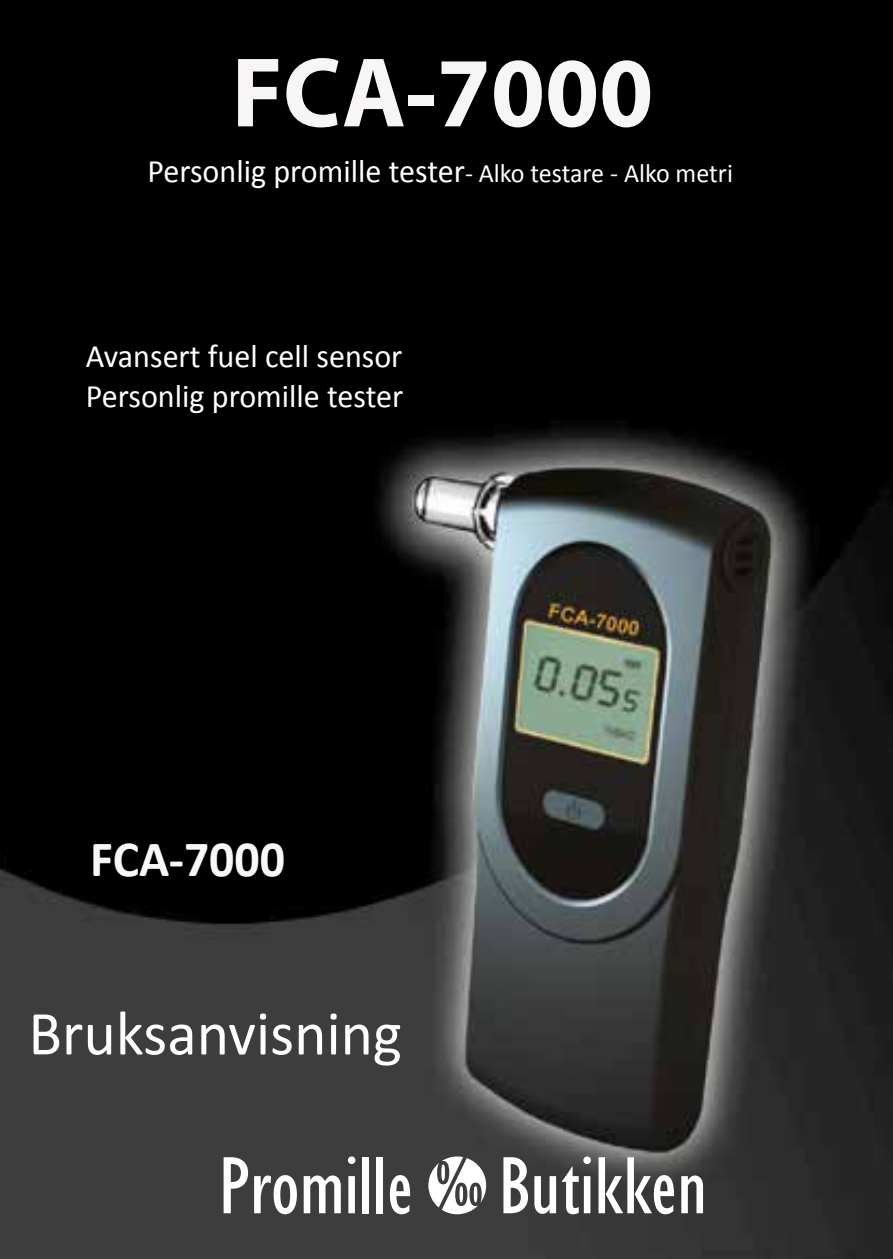
<style>
.page{position:relative;width:893px;height:1259px;background:#fff}
.page>*{position:absolute;margin:0;border:0;box-sizing:border-box;transform-origin:0 0}
.t1{font:700 99.9px "Myriad Pro";color:#f7f5f5}
.t2{font:63px "Calibri";color:#fff}
.t3{font:700 51px "Calibri";color:#faf7f7}
.t4{font:32.7px/40.2px "Calibri";color:#fff}
.s1{font-size:26.7px}
</style>
<div class="page">
<img style="left:0;top:0;width:893px;height:1259px">
<svg style="left:224px;top:1157px;width:24px;height:56px"></svg>
<svg style="left:254px;top:1175px;width:43px;height:39px"></svg>
<svg style="left:304px;top:1175px;width:37px;height:38px"></svg>
<svg style="left:348px;top:1156px;width:7px;height:57px"></svg>
<div style="left:363px;top:1157px;width:6px;height:56px;background:#fff"></div>
<div style="left:377px;top:1157px;width:6px;height:56px;background:#fff"></div>
<svg style="left:390px;top:1175px;width:20px;height:39px"></svg>
<svg style="left:503px;top:1157px;width:25px;height:56px"></svg>
<svg style="left:534px;top:1176px;width:22px;height:37px"></svg>
<svg style="left:562px;top:1156px;width:29px;height:58px"></svg>
<svg style="left:598px;top:1157px;width:76px;height:57px"></svg>
<svg style="left:681px;top:1175px;width:22px;height:38px"></svg>
<svg style="left:428px;top:1156px;width:58px;height:58px"></svg>
<h1 class="t1" style="left:232px;top:28px;width:423px">FCA-7000</h1>
<p class="t4" style="left:147px;top:151px;width:587px">Personlig promille tester<span class="s1">- Alko testare - Alko metri</span></p>
<p class="t4" style="left:86px;top:336px;width:319px">Avansert fuel cell sensor<br>Personlig promille tester</p>
<h3 class="t3" style="left:90px;top:826px;width:197px">FCA-7000</h3>
<h2 class="t2" style="left:28px;top:993px;width:375px">Bruksanvisning</h2>
</div>
